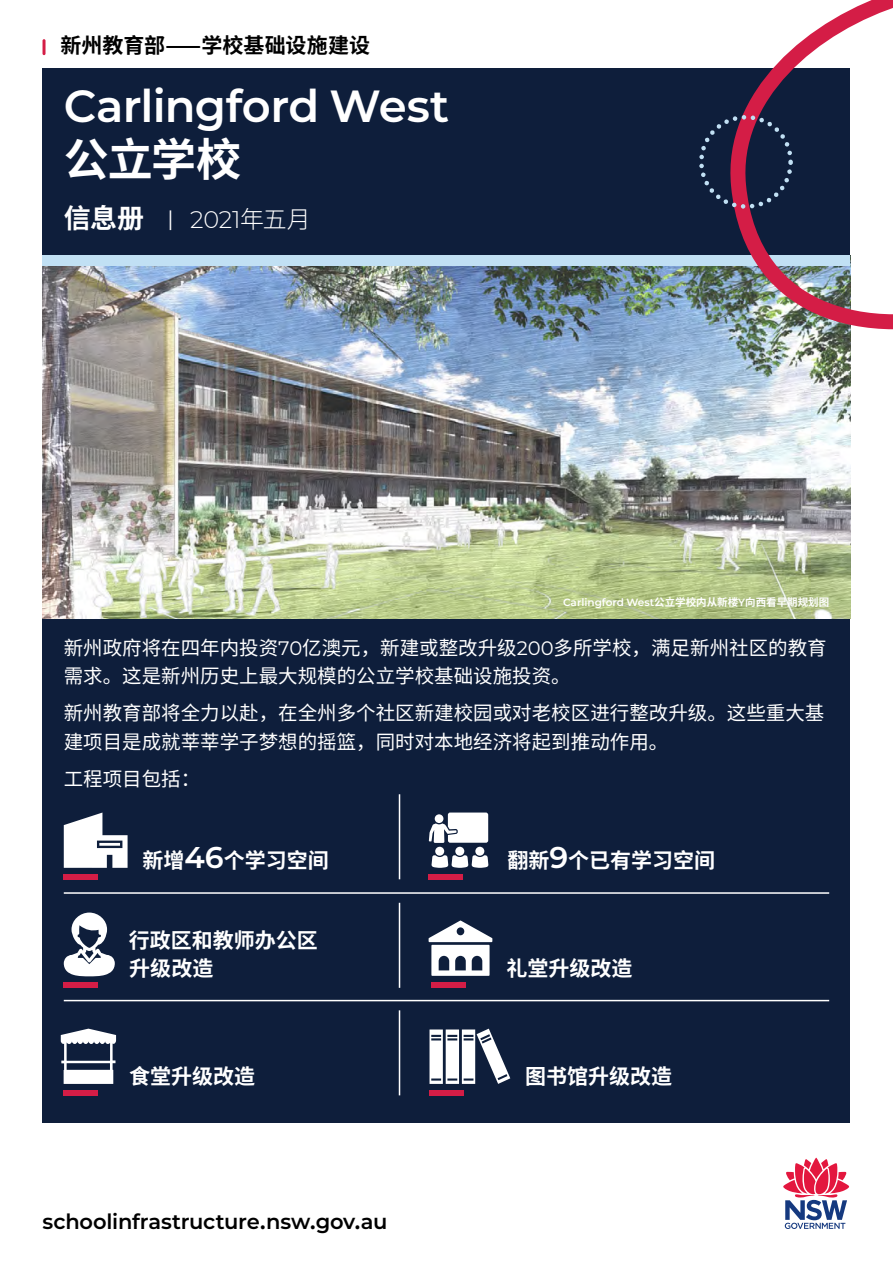
<style>
.page{position:relative;width:893px;height:1263px;background:#fff}
.page>*{position:absolute;margin:0;border:0;box-sizing:border-box;transform-origin:0 0}
.Info_pack_title{font:600 45px/54px "Montserrat";letter-spacing:-.015em;color:#fff}
.Info_pack_intro{font:300 24px "Montserrat";color:#fff}
.Icons{font:700 21px/28.5px "Noto Sans CJ Ksc";color:#fff}
.t1{font:600 21px "Montserrat";letter-spacing:-.01em;color:#000}
.t2{font:700 21px "Noto Sans CJ Ksc";color:#000}
.CHI-Intro{font:19.5px/28.5px "Noto Sans CJ Ksc";color:#fff}
.t3{font:600 10.5px "Montserrat";color:#fff}
.s1{font-family:"Noto Sans CJ Ksc";font-weight:700}
.s2{font-family:"Noto Sans CJ Ksc";font-weight:700;font-size:27px}
.s3{font-weight:400;font-size:21px}
.s4{font-family:"Noto Sans CJ Ksc"}
.s5{font-family:"Montserrat"}
.s6{font-family:"Montserrat";font-weight:600;font-size:30px}
</style>
<div class="page">
<hr style="left:43px;top:39px;width:3px;height:16px;background:#d41d46;border-radius:2px">
<svg style="left:783px;top:1157px;width:67px;height:72px"></svg>
<div style="left:43px;top:68px;width:807px;height:1055px;background:#0e1e3b"></div>
<hr style="left:64px;top:892px;width:765px;height:2px;background:#fff">
<hr style="left:399px;top:794px;width:1px;height:85px;background:#fff">
<hr style="left:399px;top:903px;width:1px;height:85px;background:#fff">
<hr style="left:64px;top:1000px;width:765px;height:1px;background:#fff">
<hr style="left:399px;top:1010px;width:1px;height:85px;background:#fff">
<img style="left:43px;top:266px;width:807px;height:353px">
<svg style="left:64px;top:812px;width:64px;height:56px"></svg>
<div style="left:64px;top:874px;width:34px;height:5px;background:#d41d46"></div>
<svg style="left:429px;top:920px;width:63px;height:56px"></svg>
<div style="left:431px;top:983px;width:34px;height:5px;background:#d41d46"></div>
<svg style="left:61px;top:1029px;width:55px;height:55px"></svg>
<div style="left:64px;top:1090px;width:34px;height:5px;background:#d41d46"></div>
<div style="left:435px;top:847px;width:9px;height:9px;background:#fff;border-radius:50%"></div>
<div style="left:455px;top:847px;width:9px;height:9px;background:#fff;border-radius:50%"></div>
<svg style="left:432px;top:855px;width:56px;height:13px"></svg>
<div style="left:475px;top:847px;width:9px;height:9px;background:#fff;border-radius:50%"></div>
<svg style="left:429px;top:812px;width:59px;height:31px;background:#d3d6db"></svg>
<div style="left:429px;top:874px;width:34px;height:5px;background:#d41d46"></div>
<div style="left:43px;top:255px;width:807px;height:11px;background:#c1e0f4"></div>
<svg style="left:722px;top:0;width:171px;height:473px"></svg>
<svg style="left:699px;top:115px;width:94px;height:94px"></svg>
<svg style="left:64px;top:912px;width:51px;height:64px"></svg>
<div style="left:64px;top:983px;width:34px;height:5px;background:#d41d46"></div>
<svg style="left:429px;top:1029px;width:81px;height:55px"></svg>
<div style="left:429px;top:1090px;width:35px;height:5px;background:#d41d46"></div>
<p class="t2" style="left:61px;top:34px;width:311px">新州教育部⸺学校基础设施建设</p>
<p class="Info_pack_title" style="left:64px;top:77px;width:387px">Carlingford West<span class="s1">公立学校</span></p>
<p class="Info_pack_intro" style="left:64px;top:203px;width:248px"><span class="s2">信息册</span> <span class="s3">|</span> 2021<span class="s4">年五月</span></p>
<p class="t3" style="left:563px;top:595px;width:268px">Carlingford West<span class="s1">公立学校内从新楼</span>Y<span class="s1">向西看早期规划图</span></p>
<p class="CHI-Intro" style="left:64px;top:634px;width:764px">新州政府将在四年内投资<span class="s5">70</span>亿澳元，新建或整改升级<span class="s5">200</span>多所学校，满足新州社区的教育需求。这是新州历史上最大规模的公立学校基础设施投资。</p>
<p class="CHI-Intro" style="left:64px;top:699px;width:762px">新州教育部将全力以赴，在全州多个社区新建校园或对老校区进行整改升级。这些重大基建项目是成就莘莘学子梦想的摇篮，同时对本地经济将起到推动作用。</p>
<p class="CHI-Intro" style="left:64px;top:765px;width:138px">工程项目包括：</p>
<p class="Icons" style="left:143px;top:846px;width:188px">新增<span class="s6">46</span>个学习空间</p>
<p class="Icons" style="left:129px;top:926px;width:190px">行政区和教师办公区升级改造</p>
<p class="Icons" style="left:129px;top:1062px;width:127px">食堂升级改造</p>
<p class="t1" style="left:43px;top:1206px;width:346px">schoolinfrastructure<span class="s1">.</span>nsw<span class="s1">.</span>gov<span class="s1">.</span>au</p>
<p class="Icons" style="left:507px;top:846px;width:209px">翻新<span class="s6">9</span>个已有学习空间</p>
<p class="Icons" style="left:506px;top:955px;width:127px">礼堂升级改造</p>
<p class="Icons" style="left:525px;top:1062px;width:148px">图书馆升级改造</p>
</div>
